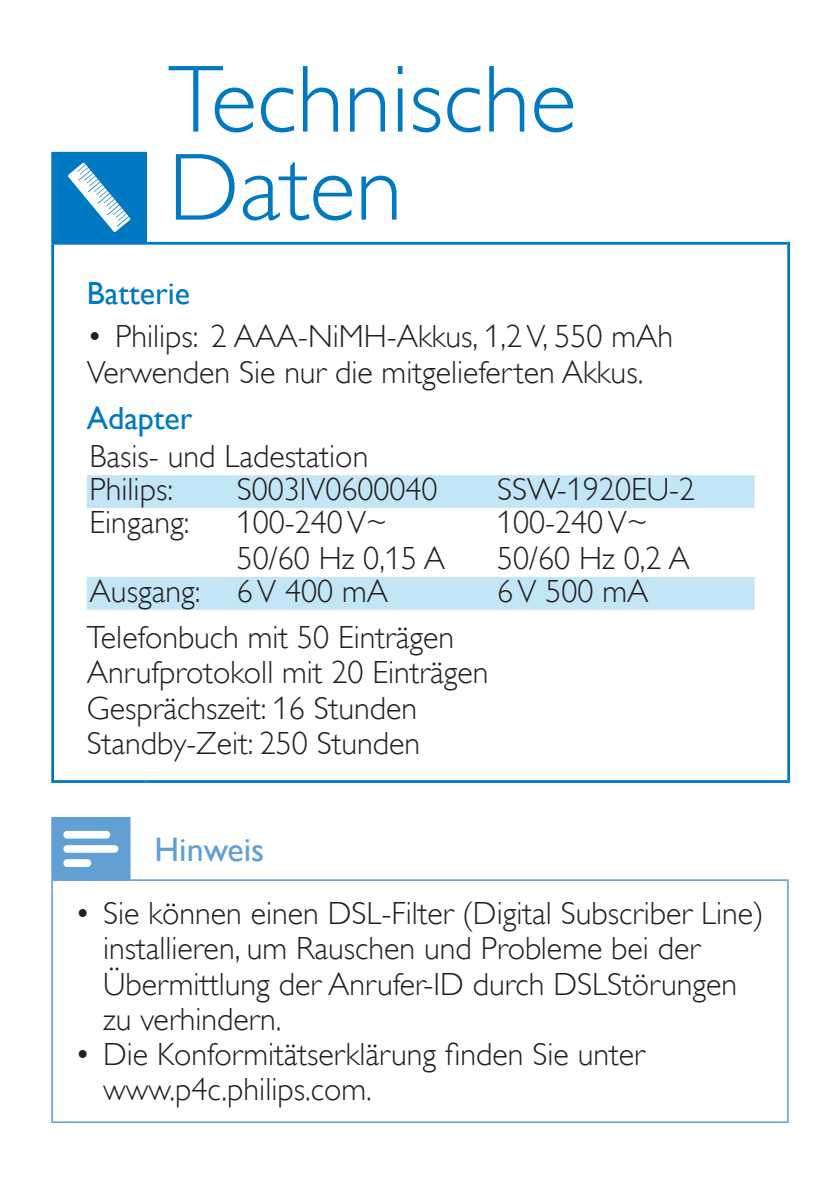
<style>
.page{position:relative;width:840px;height:1191px;background:#fff}
.page>*{position:absolute;margin:0;border:0;box-sizing:border-box;transform-origin:0 0}
.t1{font:96px/88px "Gill Sans Alt One WGL Light";color:#0079c2}
.t2{font:34px "Gill Sans Alt One WGL";color:#629fd5}
.t3{font:32px/35.2px "Gill Sans Alt One WGL Light";color:#231f20}
.t4{font:32px "Gill Sans Alt One WGL";color:#0079c2}
</style>
<div class="page">
<div style="left:53px;top:153px;width:92px;height:90px;background:#0079c2"></div>
<hr style="left:51px;top:243px;width:3px;height:540px;background:#0079c2">
<hr style="left:147px;top:242px;width:639px;height:3px;background:#0079c2">
<hr style="left:786px;top:242px;width:3px;height:541px;background:#0079c2">
<hr style="left:54px;top:780px;width:91px;height:3px;background:#0079c2">
<hr style="left:145px;top:780px;width:641px;height:3px;background:#0079c2">
<hr style="left:54px;top:152px;width:90px;height:3px;background:#0079c2">
<hr style="left:51px;top:152px;width:3px;height:91px;background:#0079c2">
<hr style="left:144px;top:152px;width:3px;height:93px;background:#0079c2">
<hr style="left:54px;top:242px;width:90px;height:3px;background:#0079c2">
<svg style="left:68px;top:162px;width:62px;height:70px"></svg>
<svg style="left:87px;top:475px;width:667px;height:135px"></svg>
<div style="left:52px;top:817px;width:78px;height:63px;background:#629fd5"></div>
<hr style="left:51px;top:817px;width:79px;height:1px;background:#629fd5">
<hr style="left:51px;top:818px;width:2px;height:61px;background:#629fd5">
<hr style="left:51px;top:879px;width:79px;height:2px;background:#629fd5">
<hr style="left:51px;top:881px;width:2px;height:240px;background:#629fd5">
<hr style="left:130px;top:879px;width:658px;height:2px;background:#629fd5">
<hr style="left:786px;top:881px;width:2px;height:240px;background:#629fd5">
<hr style="left:51px;top:1121px;width:79px;height:2px;background:#629fd5">
<hr style="left:130px;top:1121px;width:658px;height:2px;background:#629fd5">
<svg style="left:63px;top:831px;width:47px;height:7px"></svg>
<svg style="left:63px;top:845px;width:55px;height:7px"></svg>
<svg style="left:63px;top:859px;width:28px;height:8px"></svg>
<h1 class="t1" style="left:168px;top:56px;width:409px">Technische<br>Daten</h1>
<p class="t4" style="left:87px;top:271px;width:105px">Batterie</p>
<p class="t3" style="left:87px;top:319px;width:587px">• Philips: 2 AAA-NiMH-Akkus, 1,2 V, 550 mAh<br>Verwenden Sie nur die mitgelieferten Akkus.</p>
<p class="t4" style="left:87px;top:396px;width:107px">Adapter</p>
<p class="t3" style="left:89px;top:440px;width:280px;line-height:32.8px">Basis- und Ladestation<br>Philips:</p>
<p class="t3" style="left:236px;top:472px;width:202px">S003IV0600040</p>
<p class="t3" style="left:497px;top:472px;width:199px">SSW-1920EU-2</p>
<p class="t3" style="left:90px;top:505px;width:101px">Eingang:</p>
<p class="t3" style="left:236px;top:504px;width:210px">100-240V~<br>50/60 Hz 0,15 A</p>
<p class="t3" style="left:497px;top:504px;width:194px">100-240V~<br>50/60 Hz 0,2 A</p>
<p class="t3" style="left:90px;top:574px;width:300px">Ausgang: 6 V 400 mA</p>
<p class="t3" style="left:497px;top:574px;width:153px">6 V 500 mA</p>
<p class="t3" style="left:87px;top:620px;width:403px">Telefonbuch mit 50 Einträgen<br>Anrufprotokoll mit 20 Einträgen<br>Gesprächszeit: 16 Stunden<br>Standby-Zeit: 250 Stunden</p>
<p class="t2" style="left:154px;top:825px;width:111px">Hinweis</p>
<p class="t3" style="left:103px;top:896px;width:662px;text-indent:-28px">• Sie können einen DSL-Filter (Digital Subscriber Line) installieren, um Rauschen und Probleme bei der Übermittlung der Anrufer-ID durch DSLStörungen zu verhindern.</p>
<p class="t3" style="left:103px;top:1036px;width:543px;text-indent:-28px">• Die Konformitätserklärung finden Sie unter www.p4c.philips.com.</p>
</div>
